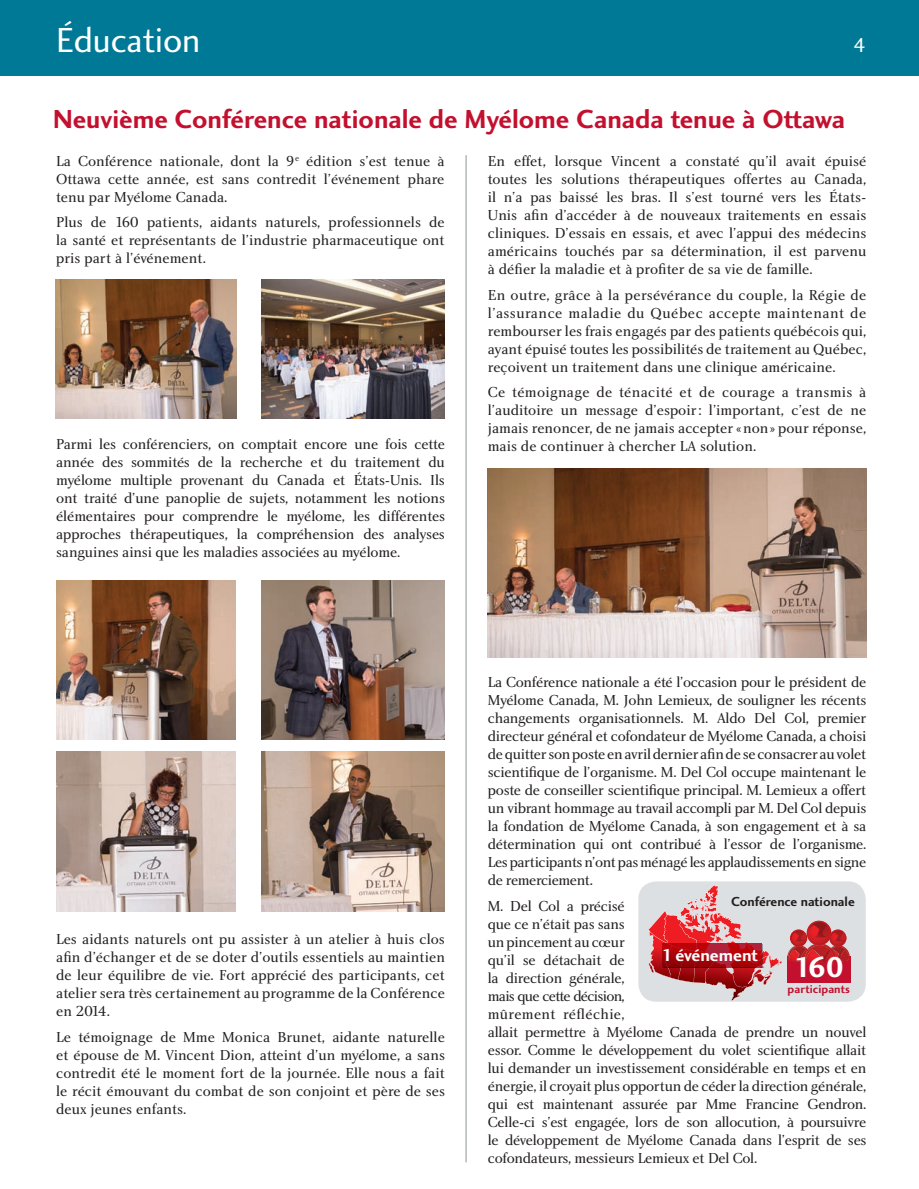
<style>
.page{position:relative;width:919px;height:1189px;background:#fff}
.page>*{position:absolute;margin:0;border:0;box-sizing:border-box;transform-origin:0 0}
.t1{font:36px "Charlotte Sans Book Plain";color:#fff}
.t2{font:29.7px "Charlotte Sans Bold Plain";color:#fff}
.t3{font:27px "Charlotte Sans Bold Plain";color:#c3102f}
.t4{font:21px "Charlotte Sans Book Plain";color:#fff}
.t5{font:17.85px "Charlotte Sans Bold Plain";color:#fff}
.t6{font:15px/18px "Charlotte Book Plain";letter-spacing:-.02em;color:#231f20;text-align:justify}
.t7{font:13.5px "Charlotte Sans Bold Plain";color:#231f20}
.t8{font:12px "Charlotte Sans Bold Plain";letter-spacing:.005em;color:#c3102f}
</style>
<div class="page">
<div style="left:0;top:0;width:919px;height:76px;background:#007996"></div>
<img style="left:55px;top:279px;width:181px;height:140px">
<img style="left:262px;top:279px;width:183px;height:140px">
<img style="left:488px;top:468px;width:378px;height:189px">
<img style="left:262px;top:580px;width:183px;height:159px">
<img style="left:56px;top:580px;width:180px;height:159px">
<img style="left:56px;top:751px;width:180px;height:160px">
<img style="left:262px;top:751px;width:183px;height:160px">
<hr style="left:465px;top:155px;width:2px;height:1007px;background:#b2b7bb">
<div style="left:638px;top:881px;width:228px;height:120px;background:#dde0e2;border-radius:18px"></div>
<div style="left:787px;top:956px;width:64px;height:27px;background:#c3102f"></div>
<svg style="left:648px;top:885px;width:202px;height:115px"></svg>
<h1 class="t1" style="left:56px;top:19px;width:146px">Éducation</h1>
<h3 class="t4" style="left:853px;top:32px;width:14px">4</h3>
<h3 class="t3" style="left:53px;top:102px;width:793px">Neuvième Conférence nationale de Myélome Canada tenue à Ottawa</h3>
<p class="t6" style="left:56px;top:151px;width:390px">La Conférence nationale, dont la 9<sup>e</sup> édition s’est tenue à Ottawa cette année, est sans contredit l’événement phare tenu par Myélome Canada.</p>
<p class="t6" style="left:56px;top:213px;width:390px">Plus de 160 patients, aidants naturels, professionnels de la santé et représentants de l’industrie pharmaceutique ont pris part à l’événement.</p>
<p class="t6" style="left:56px;top:434px;width:390px">Parmi les conférenciers, on comptait encore une fois cette année des sommités de la recherche et du traitement du myélome multiple provenant du Canada et États-Unis. Ils ont traité d’une panoplie de sujets, notamment les notions élémentaires pour comprendre le myélome, les différentes approches thérapeutiques, la compréhension des analyses sanguines ainsi que les maladies associées au myélome.</p>
<p class="t6" style="left:488px;top:152px;width:380px">En effet, lorsque Vincent a constaté qu’il avait épuisé toutes les solutions thérapeutiques offertes au Canada, il n’a pas baissé les bras. Il s’est tourné vers les États-Unis afin d’accéder à de nouveaux traitements en essais cliniques. D’essais en essais, et avec l’appui des médecins américains touchés par sa détermination, il est parvenu à défier la maladie et à profiter de sa vie de famille.</p>
<p class="t6" style="left:488px;top:285px;width:380px">En outre, grâce à la persévérance du couple, la Régie de l’assurance maladie du Québec accepte maintenant de rembourser les frais engagés par des patients québécois qui, ayant épuisé toutes les possibilités de traitement au Québec, reçoivent un traitement dans une clinique américaine.</p>
<p class="t6" style="left:488px;top:383px;width:380px">Ce témoignage de ténacité et de courage a transmis à l’auditoire un message d’espoir: l’important, c’est de ne jamais renoncer, de ne jamais accepter «non» pour réponse, mais de continuer à chercher LA solution.</p>
<p class="t6" style="left:56px;top:929px;width:390px">Les aidants naturels ont pu assister à un atelier à huis clos afin d’échanger et de se doter d’outils essentiels au maintien de leur équilibre de vie. Fort apprécié des participants, cet atelier sera très certainement au programme de la Conférence en 2014.</p>
<p class="t6" style="left:56px;top:1027px;width:390px">Le témoignage de Mme Monica Brunet, aidante naturelle et épouse de M. Vincent Dion, atteint d’un myélome, a sans contredit été le moment fort de la journée. Elle nous a fait le récit émouvant du combat de son conjoint et père de ses deux jeunes enfants.</p>
<p class="t6" style="left:488px;top:672px;width:380px">La Conférence nationale a été l’occasion pour le président de Myélome Canada, M. John Lemieux, de souligner les récents changements organisationnels. M. Aldo Del Col, premier directeur général et cofondateur de Myélome Canada, a choisi de quitter son poste en avril dernier afin de se consacrer au volet scientifique de l’organisme. M. Del Col occupe maintenant le poste de conseiller scientifique principal. M. Lemieux a offert un vibrant hommage au travail accompli par M. Del Col depuis la fondation de Myélome Canada, à son engagement et à sa détermination qui ont contribué à l’essor de l’organisme.<br>Les participants n’ont pas ménagé les applaudissements en signe de remerciement.</p>
<p class="t6" style="left:488px;top:896px;width:380px;text-align:left">M. Del Col a précisé<br>que ce n’était pas sans<br>un pincement au cœur<br>qu’il se détachait de<br>la direction générale,<br>mais que cette décision,<br>mûrement réfléchie,<br>allait permettre à Myélome Canada de prendre un nouvel essor. Comme le développement du volet scientifique allait lui demander un investissement considérable en temps et en énergie, il croyait plus opportun de céder la direction générale, qui est maintenant assurée par Mme Francine Gendron.<br>Celle-ci s’est engagée, lors de son allocution, à poursuivre le développement de Myélome Canada dans l’esprit de ses cofondateurs, messieurs Lemieux et Del Col.</p>
<p class="t7" style="left:731px;top:893px;width:125px">Conférence nationale</p>
<p class="t5" style="left:662px;top:944px;width:98px">1 événement</p>
<h2 class="t2" style="left:794px;top:949px;width:51px">160</h2>
<p class="t8" style="left:788px;top:981px;width:64px">participants</p>
</div>
